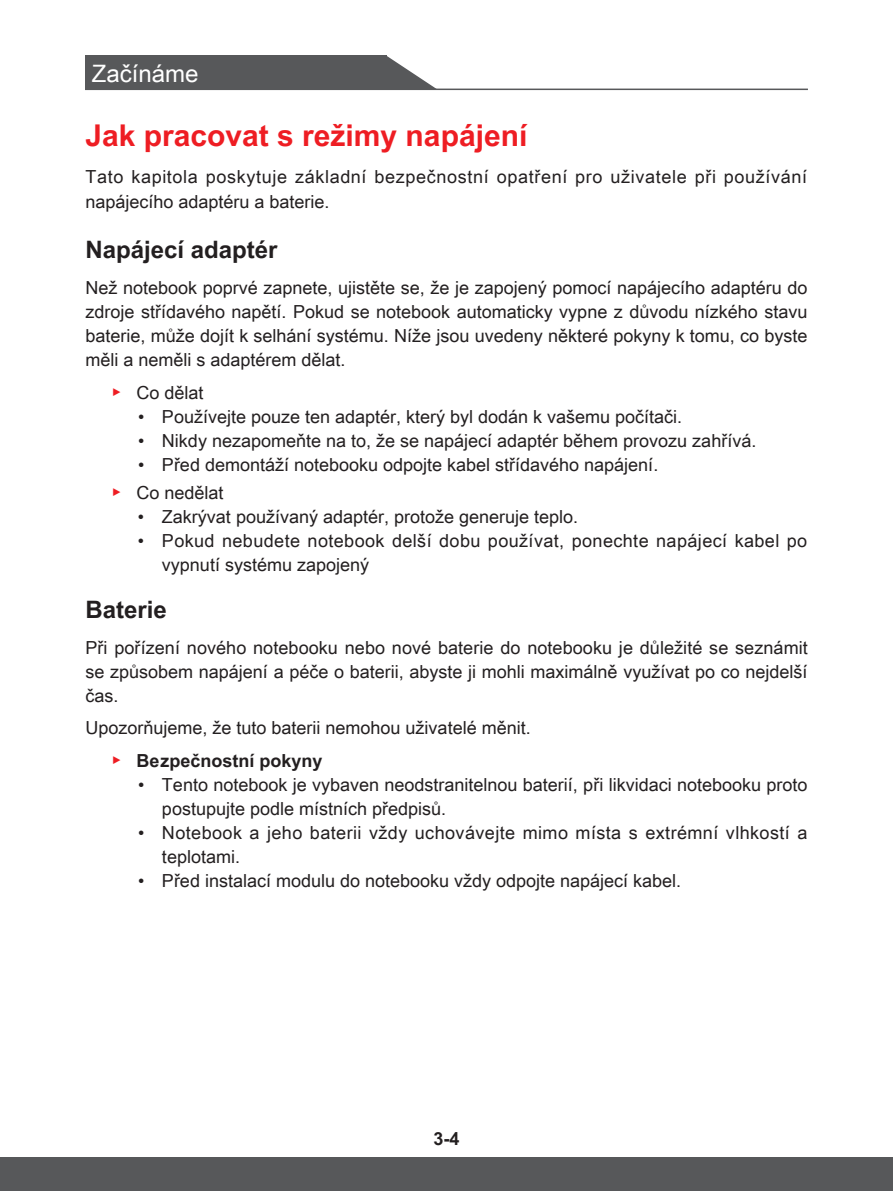
<style>
.page{position:relative;width:893px;height:1191px;background:#fff}
.page>*{position:absolute;margin:0;border:0;box-sizing:border-box;transform-origin:0 0}
.t1{font:700 30px "Arial Unicode MS";color:#ee1d23}
.t2{font:700 24px "Arial Unicode MS";color:#231f20}
.t3{font:24px "Arial Unicode MS";color:#fff}
.t4{font:18px/24px "Arial Unicode MS";color:#231f20}
.t5{font:18px/24px "Arial Unicode MS";letter-spacing:.025em;color:#231f20}
.t6{font:18px/24px "Arial Unicode MS";letter-spacing:.035em;color:#231f20}
.t7{font:700 18px "Arial Unicode MS";color:#231f20}
.s1{color:#ee1d23}
.s2{font-weight:700}
</style>
<div class="page">
<div style="left:85px;top:56px;width:301px;height:34px;background:#57585a"></div>
<svg style="left:386px;top:56px;width:52px;height:33px"></svg>
<hr style="left:85px;top:89px;width:723px;height:1px;background:#57585a">
<div style="left:0;top:1157px;width:893px;height:34px;background:#57585a"></div>
<h2 class="t3" style="left:92px;top:56px;width:108px">Začínáme</h2>
<h1 class="t1" style="left:85px;top:114px;width:443px">Jak pracovat s režimy napájení</h1>
<p class="t6" style="left:85px;top:165px;width:723px">Tato kapitola poskytuje základní bezpečnostní opatření pro uživatele při používání napájecího adaptéru a baterie.</p>
<h2 class="t2" style="left:85px;top:232px;width:194px">Napájecí adaptér</h2>
<p class="t4" style="left:85px;top:276px;width:723px;text-align:justify">Než notebook poprvé zapnete, ujistěte se, že je zapojený pomocí napájecího adaptéru do zdroje střídavého napětí. Pokud se notebook automaticky vypne z důvodu nízkého stavu baterie, může dojít k selhání systému. Níže jsou uvedeny některé pokyny k tomu, co byste měli a neměli s adaptérem dělat.</p>
<p class="t4" style="left:111px;top:380px;width:94px"><span class="s1">▶</span> Co dělat</p>
<p class="t4" style="left:138px;top:404px;width:546px">• Používejte pouze ten adaptér, který byl dodán k vašemu počítači.</p>
<p class="t4" style="left:138px;top:428px;width:620px">• Nikdy nezapomeňte na to, že se napájecí adaptér během provozu zahřívá.</p>
<p class="t4" style="left:111px;top:450px;width:549px;line-height:28.2px;text-indent:27px">• Před demontáží notebooku odpojte kabel střídavého napájení. <span class="s1">▶</span> Co nedělat</p>
<p class="t4" style="left:138px;top:504px;width:442px">• Zakrývat používaný adaptér, protože generuje teplo.</p>
<p class="t5" style="left:162px;top:528px;width:647px;text-indent:-24px">• Pokud nebudete notebook delší dobu používat, ponechte napájecí kabel po vypnutí systému zapojený</p>
<h2 class="t2" style="left:85px;top:591px;width:83px">Baterie</h2>
<p class="t4" style="left:85px;top:635px;width:724px;text-align:justify">Při pořízení nového notebooku nebo nové baterie do notebooku je důležité se seznámit se způsobem napájení a péče o baterii, abyste ji mohli maximálně využívat po co nejdelší čas.</p>
<p class="t4" style="left:111px;top:711px;width:421px;line-height:32.7px;text-indent:-26px">Upozorňujeme, že tuto baterii nemohou uživatelé měnit. <span class="s1">▶</span> <span class="s2">Bezpečnostní pokyny</span></p>
<p class="t4" style="left:162px;top:772px;width:647px;text-indent:-24px">• Tento notebook je vybaven neodstranitelnou baterií, při likvidaci notebooku proto postupujte podle místních předpisů.</p>
<p class="t5" style="left:162px;top:820px;width:647px;text-indent:-24px">• Notebook a jeho baterii vždy uchovávejte mimo místa s extrémní vlhkostí a teplotami.</p>
<p class="t4" style="left:138px;top:868px;width:545px">• Před instalací modulu do notebooku vždy odpojte napájecí kabel.</p>
<p class="t7" style="left:433px;top:1125px;width:28px">3-4</p>
</div>
